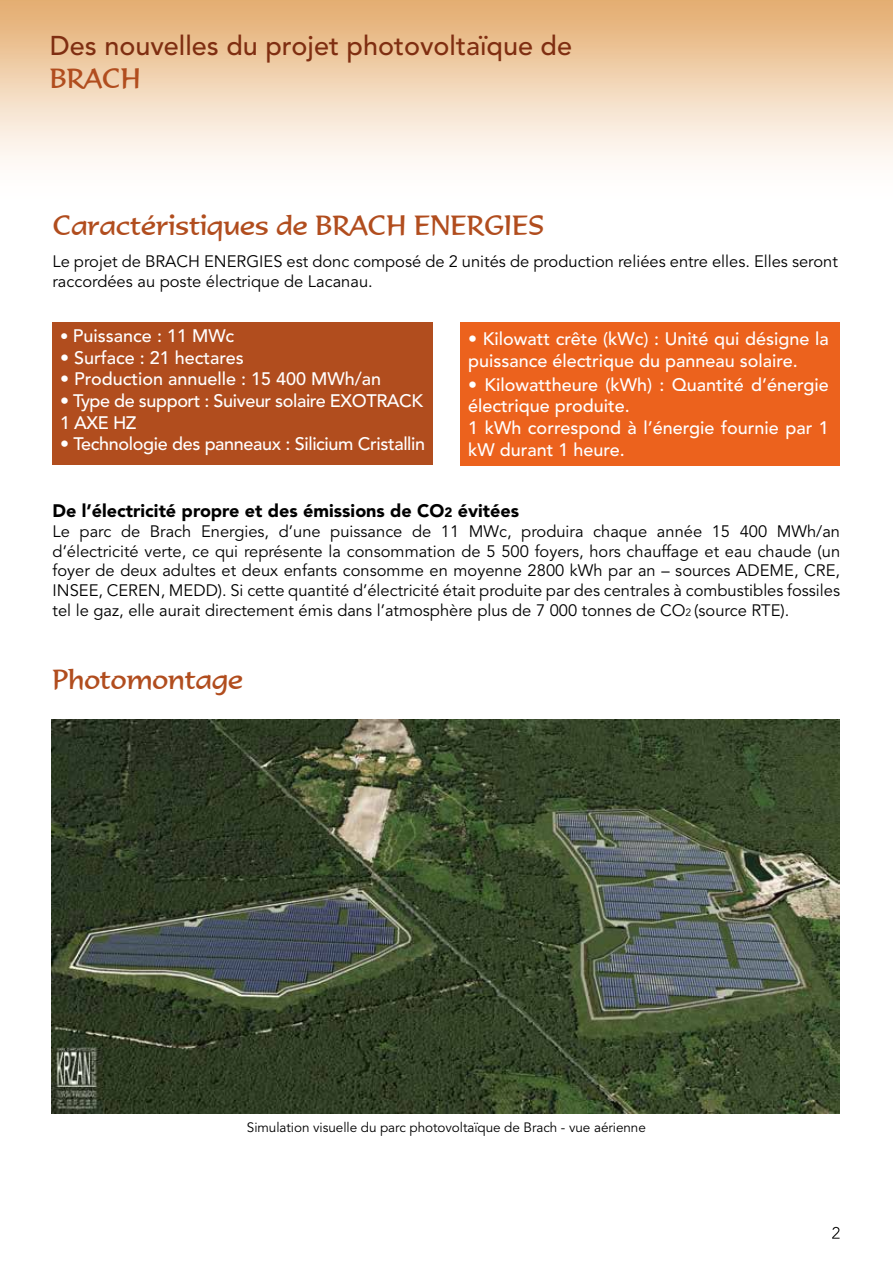
<style>
.page{position:relative;width:893px;height:1263px;background:#fff}
.page>*{position:absolute;margin:0;border:0;box-sizing:border-box;transform-origin:0 0}
.t1{font:27px "Formal 436 BT";color:#b14d1e}
.t2{font:500 27px "Avenir LT Std";color:#7f2e11}
.t3{font:500 18px/21.6px "Avenir LT Std";color:#fff}
.t4{font:500 18px/21.6px "Avenir LT Std";letter-spacing:-.02em;color:#fff}
.t5{font:900 18px "Avenir LT Std";color:#000}
.t6{font:16.5px/19.8px "Avenir LT Std";color:#000}
.t7{font:13.5px "Avenir LT Std";letter-spacing:-.005em;color:#000}
.s1{font-size:16.65px}
.s2{font-size:13.5px}
.s3{font-size:10.5px}
</style>
<div class="page">
<svg style="left:832px;top:1227px;width:8px;height:12px"></svg>
<div style="left:0;top:0;width:893px;height:211px;background:linear-gradient(to bottom,#e5b075,#fff)"></div>
<img style="left:51px;top:719px;width:788px;height:394px">
<div style="left:52px;top:322px;width:380px;height:143px;background:#b14d1e"></div>
<div style="left:460px;top:322px;width:379px;height:144px;background:#ec621d"></div>
<h1 class="t2" style="left:50px;top:30px;width:524px">Des nouvelles du projet photovoltaïque de</h1>
<h1 class="t1" style="left:50px;top:62px;width:92px">BRACH</h1>
<h1 class="t1" style="left:52px;top:209px;width:494px">Caractéristiques de BRACH ENERGIES</h1>
<p class="t6" style="left:52px;top:252px;width:787px">Le projet de BRACH ENERGIES est donc composé de 2 unités de production reliées entre elles. Elles seront raccordées au poste électrique de Lacanau.</p>
<p class="t3" style="left:468px;top:329px;width:362px">• Kilowatt crête (kWc) : Unité qui désigne la puissance électrique du panneau solaire.</p>
<p class="t3" style="left:468px;top:374px;width:362px">• Kilowattheure (kWh) : Quantité d’énergie électrique produite.<br>1 kWh correspond à l’énergie fournie par 1 kW durant 1 heure.</p>
<p class="t3" style="left:60px;top:326px;width:176px"><span class="s1">•</span> Puissance : 11 MWc</p>
<p class="t3" style="left:60px;top:347px;width:185px">• Surface : 21 hectares</p>
<p class="t3" style="left:60px;top:369px;width:323px">• Production annuelle : 15 400 MWh/an</p>
<p class="t4" style="left:60px;top:390px;width:365px">• Type de support : Suiveur solaire EXOTRACK<br>1 AXE HZ</p>
<p class="t4" style="left:60px;top:434px;width:367px">• Technologie des panneaux : Silicium Cristallin</p>
<p class="t5" style="left:53px;top:500px;width:468px">De l’électricité propre et des émissions de CO<span class="s2">2</span> évitées</p>
<p class="t6" style="left:53px;top:522px;width:789px;text-align:justify">Le parc de Brach Energies, d’une puissance de 11 MWc, produira chaque année 15 400 MWh/an d’électricité verte, ce qui représente la consommation de 5 500 foyers, hors chauffage et eau chaude (un foyer de deux adultes et deux enfants consomme en moyenne 2800 kWh par an – sources ADEME, CRE, INSEE, CEREN, MEDD). Si cette quantité d’électricité était produite par des centrales à combustibles fossiles tel le gaz, elle aurait directement émis dans l’atmosphère plus de 7 000 tonnes de CO<span class="s3">2</span> (source RTE).</p>
<h1 class="t1" style="left:52px;top:663px;width:192px">Photomontage</h1>
<p class="t7" style="left:247px;top:1119px;width:400px">Simulation visuelle du parc photovoltaïque de Brach - vue aérienne</p>
</div>
